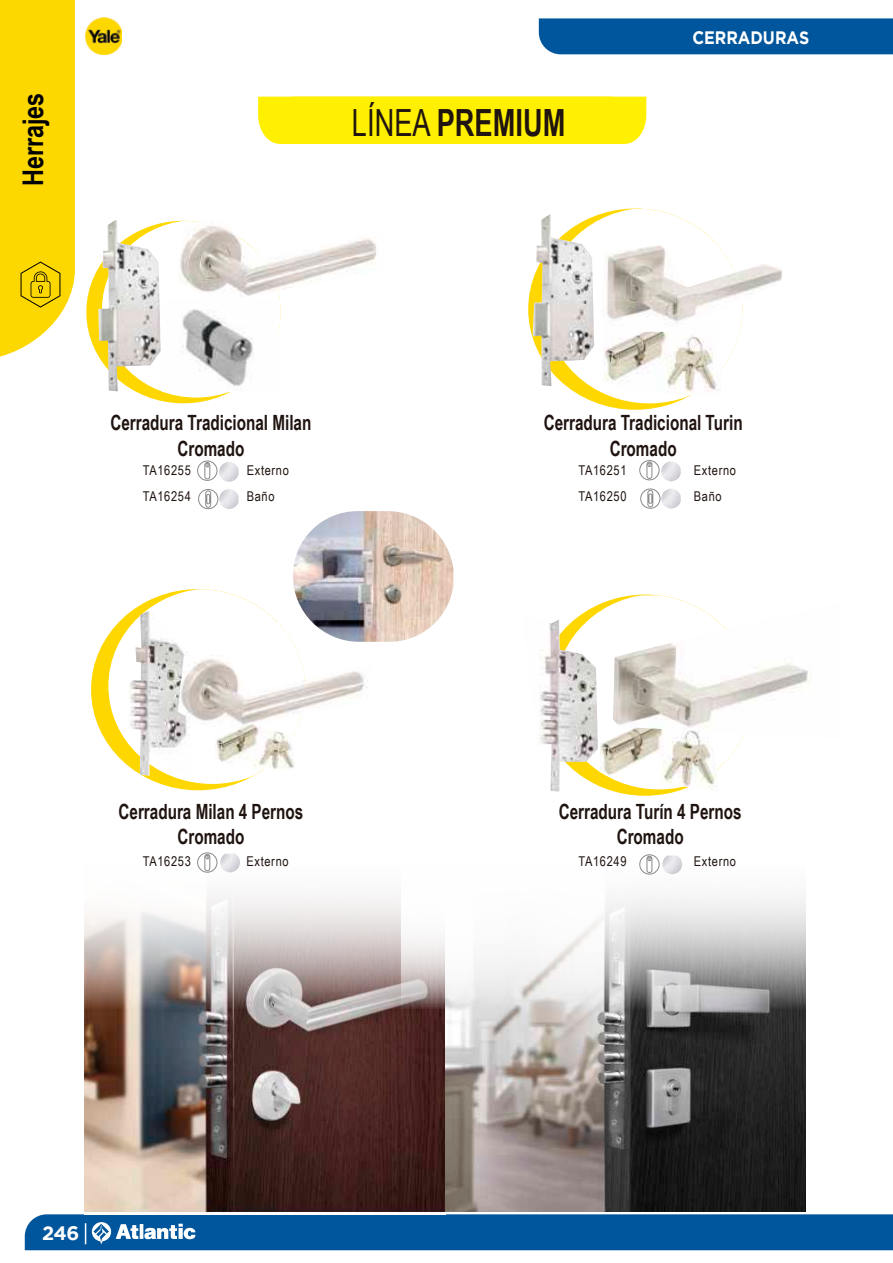
<style>
.page{position:relative;width:893px;height:1263px;background:#fff}
.page>*{position:absolute;margin:0;border:0;box-sizing:border-box;transform-origin:0 0}
.t1{font:700 37.5px "Arial Narrow";color:#1f1410;scale:.89 1}
.t2{font:700 28.5px "Arial Narrow";color:#000}
.t3{font:700 21px/25.2px "Arial Narrow";color:#1f1410;text-align:center;scale:.89 1}
.t4{font:700 19.5px "Gotham";color:#fff}
.t5{font:700 18px "Gotham";color:#fff;scale:.89 1}
.t6{font:13.5px/25.5px "Arial Narrow";letter-spacing:.05em;color:#1f1410}
.s1{font-weight:400}
</style>
<div class="page">
<div style="left:25px;top:1214px;width:868px;height:36px;background:#00569c"></div>
<div style="left:539px;top:18px;width:354px;height:36px;background:#00569c"></div>
<img style="left:85px;top:17px;width:37px;height:37px">
<svg style="left:0;top:0;width:75px;height:357px;background:#fad710"></svg>
<img style="left:85px;top:1011px;width:360px;height:203px">
<img style="left:445px;top:1011px;width:360px;height:200px">
<svg style="left:84px;top:852px;width:317px;height:159px"></svg>
<svg style="left:401px;top:854px;width:405px;height:157px"></svg>
<div style="left:258px;top:97px;width:388px;height:47px;background:#ffef00"></div>
<div style="left:197px;top:461px;width:20px;height:20px;border:1px solid #888;border-radius:50%"></div>
<div style="left:198px;top:489px;width:20px;height:20px;border:1px solid #888;border-radius:50%"></div>
<svg style="left:204px;top:462px;width:7px;height:46px"></svg>
<img style="left:219px;top:489px;width:20px;height:20px">
<img style="left:219px;top:462px;width:20px;height:20px">
<div style="left:639px;top:460px;width:20px;height:20px;border:1px solid #888;border-radius:50%"></div>
<div style="left:640px;top:489px;width:20px;height:20px;border:1px solid #888;border-radius:50%"></div>
<svg style="left:646px;top:461px;width:8px;height:47px"></svg>
<img style="left:661px;top:489px;width:20px;height:19px">
<img style="left:661px;top:461px;width:20px;height:20px">
<img style="left:293px;top:511px;width:160px;height:131px">
<div style="left:197px;top:852px;width:20px;height:21px;border:1px solid #888;border-radius:50%"></div>
<div style="left:204px;top:854px;width:6px;height:17px;border:1px solid #888;border-radius:2px"></div>
<img style="left:220px;top:854px;width:20px;height:18px">
<div style="left:639px;top:854px;width:20px;height:20px;border:1px solid #888;border-radius:50%"></div>
<div style="left:647px;top:856px;width:5px;height:17px;border:1px solid #888;border-radius:2px"></div>
<img style="left:662px;top:855px;width:20px;height:19px">
<div style="left:86px;top:221px;width:195px;height:182px;background:#ffd700;border-radius:50%"></div>
<svg style="left:115px;top:221px;width:166px;height:177px"></svg>
<img style="left:98px;top:220px;width:63px;height:171px">
<img style="left:163px;top:300px;width:115px;height:92px">
<img style="left:177px;top:220px;width:199px;height:83px">
<svg style="left:566px;top:209px;width:174px;height:194px"></svg>
<img style="left:603px;top:332px;width:118px;height:65px">
<img style="left:533px;top:214px;width:61px;height:172px">
<img style="left:601px;top:245px;width:181px;height:87px">
<div style="left:91px;top:589px;width:214px;height:201px;background:#ffd700;border-radius:50%"></div>
<svg style="left:108px;top:589px;width:197px;height:195px"></svg>
<img style="left:128px;top:611px;width:62px;height:166px">
<img style="left:178px;top:654px;width:189px;height:78px">
<img style="left:215px;top:723px;width:80px;height:49px">
<svg style="left:583px;top:595px;width:159px;height:191px"></svg>
<img style="left:599px;top:719px;width:120px;height:72px">
<img style="left:540px;top:613px;width:58px;height:179px">
<img style="left:613px;top:602px;width:198px;height:137px">
<h2 class="t2" style="left:11px;top:186px;width:95px;rotate:-90deg">Herrajes</h2>
<h1 class="t1" style="left:352px;top:94px;width:241px"><span class="s1">LÍNEA</span> PREMIUM</h1>
<p class="t5" style="left:692px;top:27px;width:133px">CERRADURAS</p>
<p class="t3" style="left:110px;top:409px;width:227px">Cerradura Tradicional Milan<br>Cromado</p>
<p class="t3" style="left:544px;top:409px;width:225px">Cerradura Tradicional Turin<br>Cromado</p>
<p class="t6" style="left:143px;top:457px;width:50px">TA16255<br>TA16254</p>
<p class="t6" style="left:247px;top:457px;width:44px">Externo<br>Baño</p>
<p class="t6" style="left:578px;top:457px;width:50px">TA16251<br>TA16250</p>
<p class="t6" style="left:694px;top:457px;width:44px">Externo<br>Baño</p>
<p class="t3" style="left:119px;top:798px;width:209px">Cerradura Milan 4 Pernos<br>Cromado</p>
<p class="t3" style="left:559px;top:798px;width:207px">Cerradura Turín 4 Pernos<br>Cromado</p>
<p class="t6" style="left:143px;top:848px;width:50px">TA16253</p>
<p class="t6" style="left:578px;top:848px;width:50px">TA16249</p>
<p class="t6" style="left:246px;top:848px;width:44px">Externo</p>
<p class="t6" style="left:694px;top:848px;width:44px">Externo</p>
<p class="t4" style="left:42px;top:1221px;width:39px">246</p>
</div>
